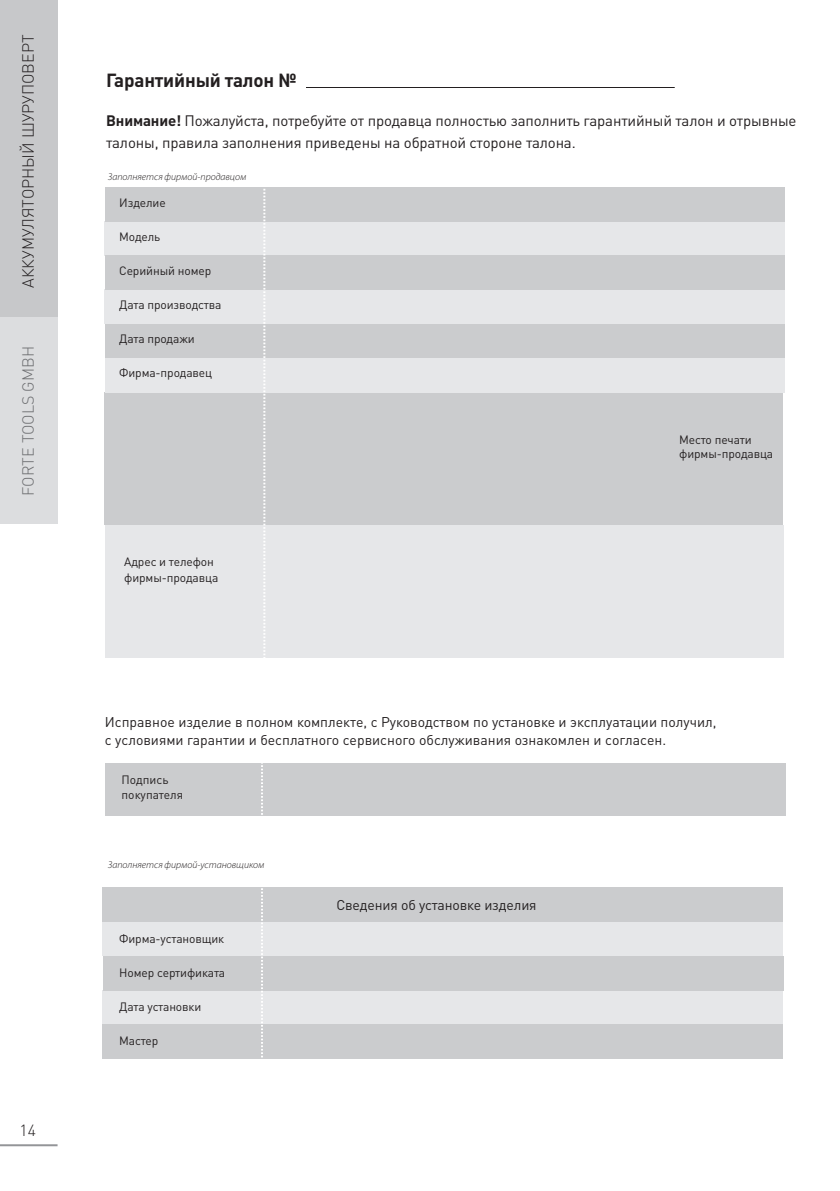
<style>
.page{position:relative;width:840px;height:1191px;background:#fff}
.page>*{position:absolute;margin:0;border:0;box-sizing:border-box;transform-origin:0 0}
.t1{font:700 18.8px "DIN Pro";letter-spacing:-.01em;color:#231f20}
.t2{font:300 16px "DIN Pro";color:#231f20}
.t3{font:300 16px "DIN Pro";color:#6c6d70}
.t4{font:15px/22px "DIN Pro";letter-spacing:-.01em;color:#231f20}
.t5{font:14px/18px "DIN Pro";color:#231f20}
.t6{font:12px/14.4px "DIN Pro";letter-spacing:-.01em;color:#231f20}
.t7{font:italic 300 10px "Myriad Pro";color:#231f20}
.s1{font-weight:700}
</style>
<div class="page">
<div style="left:0;top:0;width:57px;height:523px;background:#dcdddf"></div>
<div style="left:0;top:0;width:57px;height:316px;background:#c7c8ca"></div>
<hr style="left:0;top:1144px;width:57px;height:2px;background:#939598">
<hr style="left:306px;top:87px;width:368px;height:1px;background:#231f20">
<div style="left:105px;top:324px;width:679px;height:34px;background:#cbccce"></div>
<div style="left:105px;top:392px;width:677px;height:133px;background:#cbccce"></div>
<div style="left:105px;top:221px;width:679px;height:34px;background:#e6e7e9"></div>
<div style="left:105px;top:187px;width:679px;height:35px;background:#cbccce"></div>
<div style="left:105px;top:290px;width:679px;height:34px;background:#e6e7e9"></div>
<div style="left:105px;top:256px;width:679px;height:34px;background:#cbccce"></div>
<div style="left:105px;top:358px;width:679px;height:34px;background:#e6e7e9"></div>
<div style="left:105px;top:525px;width:677px;height:133px;background:#e6e7e9"></div>
<div style="left:105px;top:762px;width:679px;height:53px;background:#cbccce"></div>
<div style="left:102px;top:921px;width:680px;height:35px;background:#e6e7e9"></div>
<div style="left:103px;top:887px;width:679px;height:35px;background:#cbccce"></div>
<div style="left:102px;top:990px;width:680px;height:34px;background:#e6e7e9"></div>
<div style="left:103px;top:956px;width:679px;height:34px;background:#cbccce"></div>
<div style="left:102px;top:1024px;width:680px;height:34px;background:#cbccce"></div>
<svg style="left:258px;top:189px;width:7px;height:469px"></svg>
<svg style="left:256px;top:762px;width:7px;height:297px"></svg>
<p class="t2" style="left:17px;top:288px;width:255px;rotate:-90deg">АККУМУЛЯТОРНЫЙ ШУРУПОВЕРТ</p>
<p class="t3" style="left:17px;top:495px;width:151px;rotate:-90deg">FORTE TOOLS GMBH</p>
<p class="t2" style="left:20px;top:1119px;width:18px">14</p>
<p class="t1" style="left:106px;top:68px;width:192px">Гарантийный талон №</p>
<p class="t4" style="left:106px;top:109px;width:691px"><span class="s1">Внимание!</span> Пожалуйста, потребуйте от продавца полностью заполнить гарантийный талон и отрывные талоны, правила заполнения приведены на обратной стороне талона.</p>
<p class="t7" style="left:108px;top:171px;width:140px">Заполняется фирмой-продавцом</p>
<p class="t6" style="left:119px;top:195px;width:48px">Изделие</p>
<p class="t6" style="left:119px;top:229px;width:43px">Модель</p>
<p class="t6" style="left:119px;top:263px;width:93px">Серийный номер</p>
<p class="t6" style="left:119px;top:297px;width:104px">Дата производства</p>
<p class="t6" style="left:119px;top:331px;width:77px">Дата продажи</p>
<p class="t6" style="left:119px;top:365px;width:94px">Фирма-продавец</p>
<p class="t6" style="left:124px;top:553px;width:96px;line-height:16px">Адрес и телефон фирмы-продавца</p>
<p class="t6" style="left:678px;top:432px;width:96px">Место печати фирмы-продавца</p>
<p class="t5" style="left:105px;top:712px;width:612px">Исправное изделие в полном комплекте, с Руководством по установке и эксплуатации получил, с условиями гарантии и бесплатного сервисного обслуживания ознакомлен и согласен.</p>
<p class="t6" style="left:121px;top:772px;width:63px">Подпись покупателя</p>
<p class="t7" style="left:108px;top:859px;width:158px">Заполняется фирмой-установщиком</p>
<p class="t6" style="left:119px;top:930px;width:106px">Фирма-установщик</p>
<p class="t6" style="left:119px;top:964px;width:107px">Номер сертификата</p>
<p class="t6" style="left:119px;top:998px;width:84px">Дата установки</p>
<p class="t6" style="left:119px;top:1032px;width:41px">Мастер</p>
<p class="t5" style="left:336px;top:895px;width:202px">Сведения об установке изделия</p>
</div>
